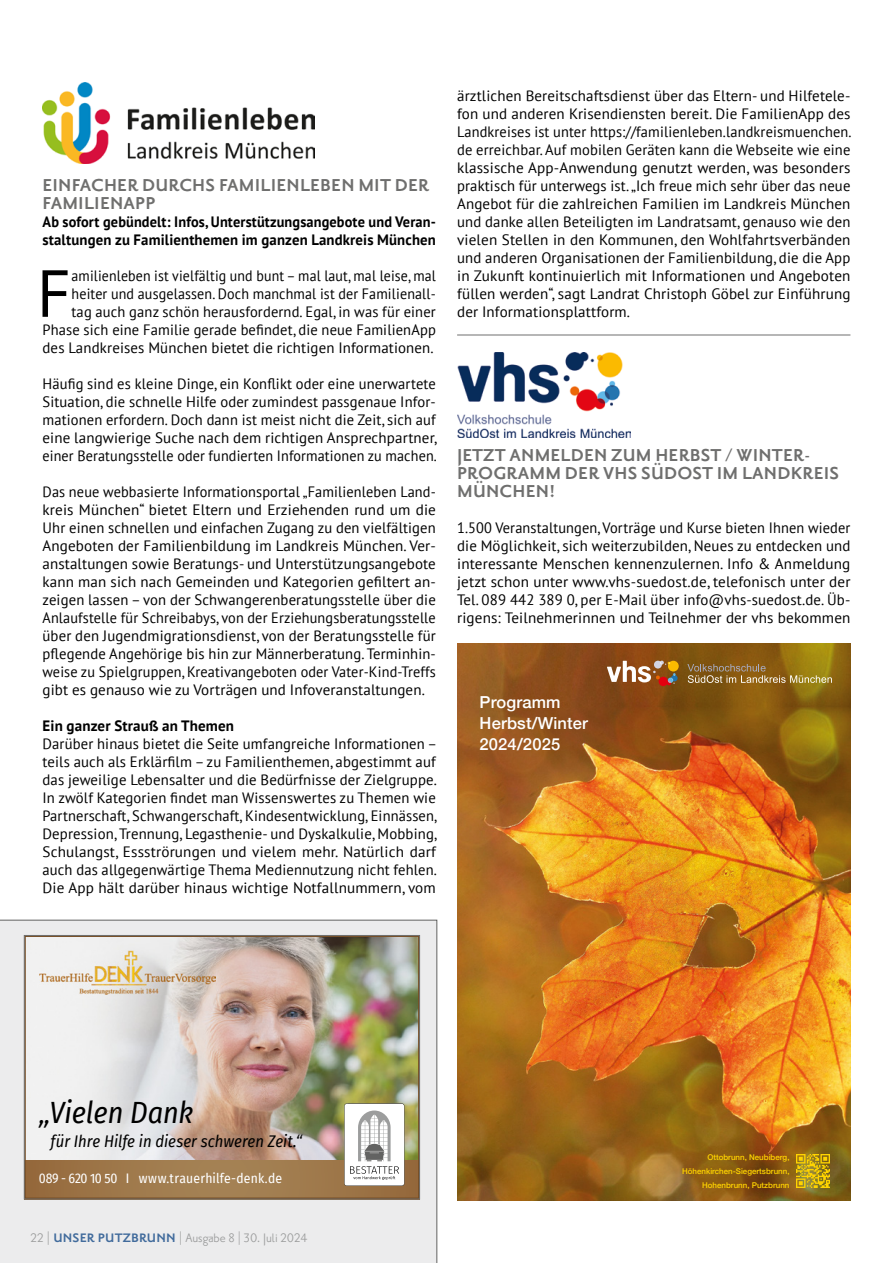
<style>
.page{position:relative;width:893px;height:1263px;background:#fff}
.page>*{position:absolute;margin:0;border:0;box-sizing:border-box;transform-origin:0 0}
.t1{font:66.45px "PT Sans";color:#000}
.t2{font:italic 30px "Fira Sans Condensed";letter-spacing:-.005em;color:#000}
.t3{font:700 21px/18px "Priori Sans OT";letter-spacing:.01em;color:#6f6f6e}
.t4{font:italic 16.5px "Fira Sans Condensed";color:#000}
.t5{font:500 16.5px/21.1px "Helvetica Neue";letter-spacing:.01em;color:#fff}
.t6{font:15px/18px "PT Sans";letter-spacing:.01em;color:#000;text-align:justify}
.t7{font:15px/18px "PT Sans";letter-spacing:.01em;color:#000;text-align:justify;scale:.95 1}
.t8{font:15px/18px "PT Sans";letter-spacing:.01em;color:#000;text-align:justify;scale:.96 1}
.t9{font:15px/18px "PT Sans";letter-spacing:.01em;color:#000;text-align:right;scale:.93 1}
.t10{font:700 15px/18px "PT Sans";letter-spacing:.01em;color:#000;scale:.96 1}
.t11{font:15px "Priori Sans OT";color:#9c9d9d}
.t12{font:700 15px "PT Sans";letter-spacing:.01em;color:#000}
.t13{font:13.5px "Fira Sans Condensed";letter-spacing:.015em;color:#fff}
.t14{font:500 7.95px/14px "Helvetica Neue";color:#ffd400;text-align:right}
.s1{font-weight:700;color:#416b9c}
</style>
<div class="page">
<div style="left:0;top:920px;width:437px;height:343px;background:#ececed"></div>
<img style="left:27px;top:938px;width:390px;height:223px">
<svg style="left:27px;top:1161px;width:390px;height:35px;background:#9e784a"></svg>
<img style="left:39px;top:950px;width:176px;height:44px">
<svg style="left:344px;top:1103px;width:60px;height:83px"></svg>
<div style="left:24px;top:935px;width:396px;height:264px;border:1px solid #6f6f6e"></div>
<hr style="left:457px;top:335px;width:393px;height:1px;background:#6f6f6e">
<img style="left:43px;top:83px;width:272px;height:81px">
<img style="left:457px;top:353px;width:173px;height:85px">
<img style="left:457px;top:644px;width:393px;height:556px">
<svg style="left:607px;top:661px;width:72px;height:25px"></svg>
<svg style="left:687px;top:664px;width:145px;height:19px;background:#9b7b37"></svg>
<img style="left:796px;top:1154px;width:33px;height:34px">
<h3 class="t3" style="left:43px;top:176px;width:388px">EINFACHER DURCHS FAMILIENLEBEN MIT DER<br>FAMILIENAPP</h3>
<p class="t10" style="left:43px;top:212px;width:411px">Ab sofort gebündelt: Infos, Unterstützungsangebote und Veran&shy;staltungen zu Familienthemen im ganzen Landkreis München</p>
<h1 class="t1" style="left:37px;top:251px;width:36px">F</h1>
<p class="t9" style="left:43px;top:266px;width:424px">amilienleben ist vielfältig und bunt – mal laut, mal leise, mal heiter und ausgelassen. Doch manchmal ist der Familienall-<br>tag auch ganz schön herausfordernd. Egal, in was für einer Phase sich eine Familie gerade befindet, die neue FamilienApp des Landkreises München bietet die richtigen Informationen.</p>
<p class="t6" style="left:43px;top:374px;width:396px">Häufig sind es kleine Dinge, ein Konflikt oder eine unerwartete Situation, die schnelle Hilfe oder zumindest passgenaue Infor&shy;mationen erfordern. Doch dann ist meist nicht die Zeit, sich auf eine langwierige Suche nach dem richtigen Ansprechpartner, einer Beratungsstelle oder fundierten Informationen zu machen.</p>
<p class="t7" style="left:43px;top:482px;width:416px">Das neue webbasierte Informationsportal „Familienleben Land&shy;kreis München“ bietet Eltern und Erziehenden rund um die Uhr einen schnellen und einfachen Zugang zu den vielfältigen Angeboten der Familienbildung im Landkreis München. Ver&shy;anstaltungen sowie Beratungs- und Unterstützungsangebote kann man sich nach Gemeinden und Kategorien gefiltert an&shy;zeigen lassen – von der Schwangerenberatungsstelle über die Anlaufstelle für Schreibabys, von der Erziehungsberatungsstelle über den Jugendmigrationsdienst, von der Beratungsstelle für pflegende Angehörige bis hin zur Männerberatung. Terminhin&shy;weise zu Spielgruppen, Kreativangeboten oder Vater-Kind-Treffs gibt es genauso wie zu Vorträgen und Infoveranstaltungen.</p>
<p class="t12" style="left:43px;top:716px;width:193px">Ein ganzer Strauß an Themen</p>
<p class="t6" style="left:43px;top:734px;width:396px">Darüber hinaus bietet die Seite umfangreiche Informationen – teils auch als Erklärfilm – zu Familienthemen, abgestimmt auf das jeweilige Lebensalter und die Bedürfnisse der Zielgruppe.<br>In zwölf Kategorien findet man Wissenswertes zu Themen wie Partnerschaft, Schwangerschaft, Kindesentwicklung, Einnässen, Depression, Trennung, Legasthenie- und Dyskalkulie, Mobbing, Schulangst, Essströrungen und vielem mehr. Natürlich darf auch das allgegenwärtige Thema Mediennutzung nicht fehlen.<br>Die App hält darüber hinaus wichtige Notfallnummern, vom</p>
<p class="t6" style="left:457px;top:86px;width:396px">ärztlichen Bereitschaftsdienst über das Eltern- und Hilfetele&shy;fon und anderen Krisendiensten bereit. Die FamilienApp des Landkreises ist unter https://familienleben.landkreismuenchen. de erreichbar. Auf mobilen Geräten kann die Webseite wie eine klassische App-Anwendung genutzt werden, was besonders praktisch für unterwegs ist. „Ich freue mich sehr über das neue Angebot für die zahlreichen Familien im Landkreis München und danke allen Beteiligten im Landratsamt, genauso wie den vielen Stellen in den Kommunen, den Wohlfahrtsverbänden und anderen Organisationen der Familienbildung, die die App in Zukunft kontinuierlich mit Informationen und Angeboten füllen werden“, sagt Landrat Christoph Göbel zur Einführung der Informationsplattform.</p>
<h3 class="t3" style="left:457px;top:446px;width:384px">JETZT ANMELDEN ZUM HERBST / WINTER-<br>PROGRAMM DER VHS SÜDOST IM LANDKREIS<br>MÜNCHEN!</h3>
<p class="t8" style="left:457px;top:518px;width:411px">1.500 Veranstaltungen, Vorträge und Kurse bieten Ihnen wieder die Möglichkeit, sich weiterzubilden, Neues zu entdecken und interessante Menschen kennenzulernen. Info &amp; Anmeldung jetzt schon unter www.vhs-suedost.de, telefonisch unter der Tel. 089 442 389 0, per E-Mail über info@vhs-suedost.de. Üb&shy;rigens: Teilnehmerinnen und Teilnehmer der vhs bekommen</p>
<p class="t5" style="left:480px;top:690px;width:110px">Programm<br>Herbst/Winter<br>2024/2025</p>
<h2 class="t2" style="left:39px;top:1090px;width:156px">„Vielen Dank</h2>
<p class="t4" style="left:51px;top:1129px;width:253px">für Ihre Hilfe in dieser schweren Zeit.“</p>
<p class="t13" style="left:39px;top:1168px;width:245px">089 - 620 10 50 I www.trauerhilfe-denk.de</p>
<p class="t11" style="left:30px;top:1230px;width:278px">22 | <span class="s1">UNSER PUTZBRUNN</span> | Ausgabe 8 | 30. Juli 2024</p>
<p class="t14" style="left:682px;top:1149px;width:109px">Ottobrunn, Neubiberg,<br>Höhenkirchen-Siegertsbrunn,<br>Hohenbrunn, Putzbrunn</p>
</div>
